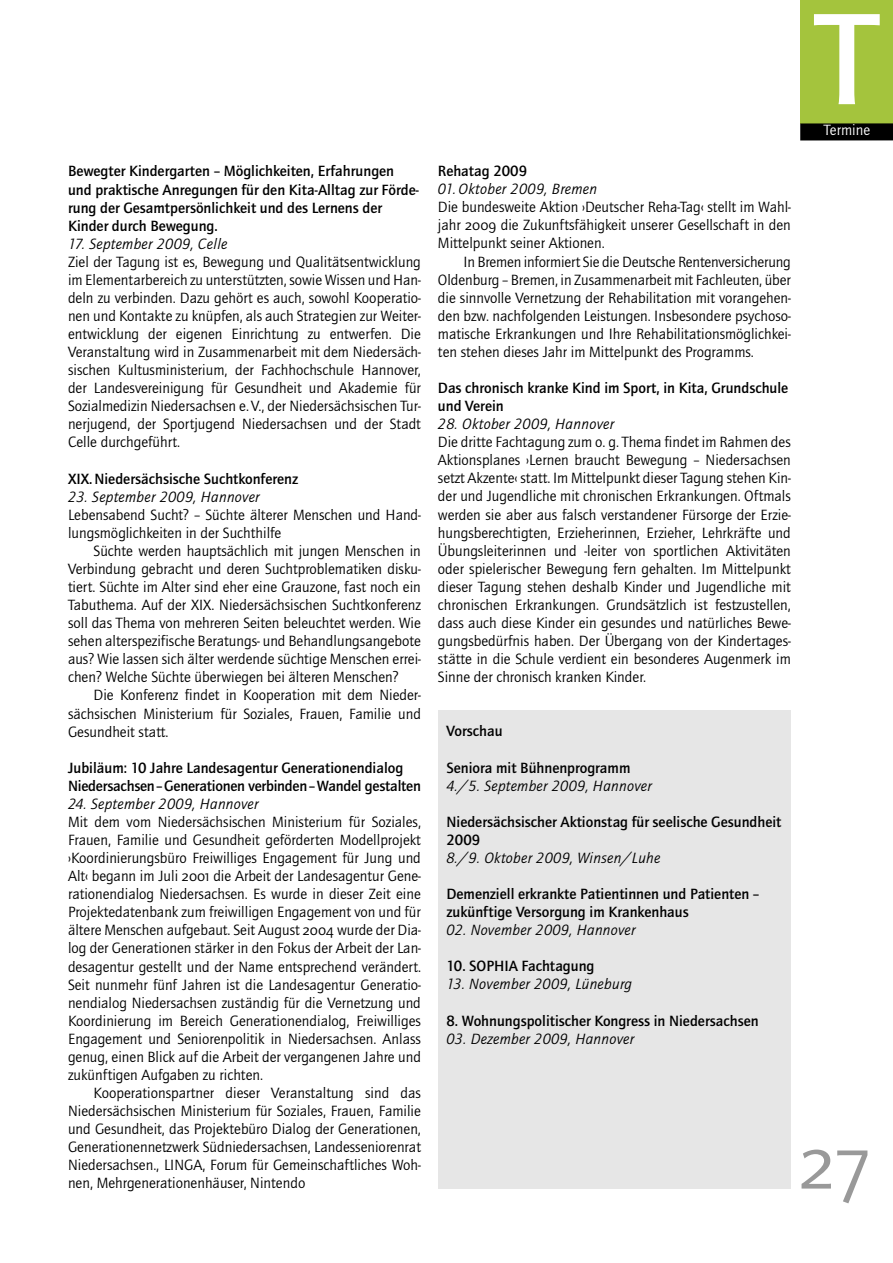
<style>
.page{position:relative;width:893px;height:1263px;background:#fff}
.page>*{position:absolute;margin:0;border:0;box-sizing:border-box;transform-origin:0 0}
.t1{font:700 135px "Quay Itc T";color:#fff}
.t2{font:78px "Quay Itc SCT";color:#999}
.t3{font:15.3px/18px "Quay Itc T";color:#000;text-align:justify}
.t4{font:700 15.3px/18px "Quay Itc T";color:#000}
.t5{font:italic 15.3px "Quay Itc T";letter-spacing:.02em;color:#000}
.t6{font:15.3px "Quay Itc T";color:#fff}
.s1{font-family:"Quay Itc SCT"}
</style>
<div class="page">
<div style="left:438px;top:710px;width:353px;height:478px;background:#e6e6e6"></div>
<div style="left:800px;top:0;width:93px;height:123px;background:#a4c43d"></div>
<div style="left:800px;top:123px;width:93px;height:17px;background:#000"></div>
<p class="t4" style="left:68px;top:162px;width:352px">Bewegter Kindergarten – Möglichkeiten, Erfahrungen und praktische Anregungen für den Kita-Alltag zur Förde&shy;rung der Gesamtpersönlichkeit und des Lernens der Kinder durch Bewegung.</p>
<p class="t5" style="left:68px;top:234px;width:161px">17. September 2009, Celle</p>
<p class="t3" style="left:68px;top:253px;width:354px">Ziel der Tagung ist es, Bewegung und Qualitätsentwicklung im Elementarbereich zu unterstützten, sowie Wissen und Han&shy;deln zu verbinden. Dazu gehört es auch, sowohl Kooperatio&shy;nen und Kontakte zu knüpfen, als auch Strategien zur Weiter&shy;entwicklung der eigenen Einrichtung zu entwerfen. Die Veranstaltung wird in Zusammenarbeit mit dem Niedersäch&shy;sischen Kultusministerium, der Fachhochschule Hannover, der Landesvereinigung für Gesundheit und Akademie für Sozialmedizin Niedersachsen e. V., der Niedersächsischen Tur&shy;nerjugend, der Sportjugend Niedersachsen und der Stadt Celle durchgeführt.</p>
<p class="t4" style="left:68px;top:469px;width:232px">XIX. Niedersächsische Suchtkonferenz</p>
<p class="t5" style="left:68px;top:487px;width:193px">23. September 2009, Hannover</p>
<p class="t3" style="left:68px;top:505px;width:354px">Lebensabend Sucht? – Süchte älterer Menschen und Hand&shy;lungsmöglichkeiten in der Suchthilfe</p>
<p class="t3" style="left:68px;top:542px;width:354px;text-indent:26px">Süchte werden hauptsächlich mit jungen Menschen in Verbindung gebracht und deren Suchtproblematiken disku&shy;tiert. Süchte im Alter sind eher eine Grauzone, fast noch ein Tabuthema. Auf der XIX. Niedersächsischen Suchtkonferenz soll das Thema von mehreren Seiten beleuchtet werden. Wie sehen alterspezifische Beratungs- und Behandlungsangebote aus? Wie lassen sich älter werdende süchtige Menschen errei&shy;chen? Welche Süchte überwiegen bei älteren Menschen?</p>
<p class="t3" style="left:68px;top:686px;width:354px;text-indent:26px">Die Konferenz findet in Kooperation mit dem Nieder&shy;sächsischen Ministerium für Soziales, Frauen, Familie und Gesundheit statt.</p>
<p class="t4" style="left:68px;top:758px;width:354px">Jubiläum: 10 Jahre Landesagentur Generationendialog<br>Niedersachsen –Generationen verbinden – Wandel gestalten</p>
<p class="t5" style="left:68px;top:795px;width:192px">24. September 2009, Hannover</p>
<p class="t3" style="left:68px;top:813px;width:354px">Mit dem vom Niedersächsischen Ministerium für Soziales, Frauen, Familie und Gesundheit geförderten Modellprojekt ›Koordinierungsbüro Freiwilliges Engagement für Jung und Alt‹ begann im Juli <span class="s1">2001</span> die Arbeit der Landesagentur Gene&shy;rationendialog Niedersachsen. Es wurde in dieser Zeit eine Projektedatenbank zum freiwilligen Engagement von und für ältere Menschen aufgebaut. Seit August <span class="s1">2004</span> wurde der Dia&shy;log der Generationen stärker in den Fokus der Arbeit der Lan&shy;desagentur gestellt und der Name entsprechend verändert.<br>Seit nunmehr fünf Jahren ist die Landesagentur Generatio&shy;nendialog Niedersachsen zuständig für die Vernetzung und Koordinierung im Bereich Generationendialog, Freiwilliges Engagement und Seniorenpolitik in Niedersachsen. Anlass genug, einen Blick auf die Arbeit der vergangenen Jahre und zukünftigen Aufgaben zu richten.</p>
<p class="t3" style="left:68px;top:1084px;width:354px;text-indent:26px">Kooperationspartner dieser Veranstaltung sind das Niedersächsischen Ministerium für Soziales, Frauen, Familie und Gesundheit, das Projektebüro Dialog der Generationen, Generationennetzwerk Südniedersachsen, Landesseniorenrat Niedersachsen., LINGA, Forum für Gemeinschaftliches Woh&shy;nen, Mehrgenerationenhäuser, Nintendo</p>
<p class="t4" style="left:438px;top:162px;width:91px">Rehatag 2009</p>
<p class="t5" style="left:438px;top:180px;width:161px">01. Oktober 2009, Bremen</p>
<p class="t3" style="left:438px;top:198px;width:354px">Die bundesweite Aktion ›Deutscher Reha-Tag‹ stellt im Wahl&shy;jahr <span class="s1">2009</span> die Zukunftsfähigkeit unserer Gesellschaft in den Mittelpunkt seiner Aktionen.</p>
<p class="t3" style="left:438px;top:252px;width:354px;text-indent:26px">In Bremen informiert Sie die Deutsche Rentenversicherung Oldenburg – Bremen, in Zusammenarbeit mit Fachleuten, über die sinnvolle Vernetzung der Rehabilitation mit vorangehen&shy;den bzw. nachfolgenden Leistungen. Insbesondere psychoso&shy;matische Erkrankungen und Ihre Rehabilitationsmöglichkei&shy;ten stehen dieses Jahr im Mittelpunkt des Programms.</p>
<p class="t4" style="left:438px;top:379px;width:352px">Das chronisch kranke Kind im Sport, in Kita, Grundschule und Verein</p>
<p class="t5" style="left:438px;top:415px;width:178px">28. Oktober 2009, Hannover</p>
<p class="t3" style="left:438px;top:433px;width:354px">Die dritte Fachtagung zum o. g. Thema findet im Rahmen des Aktionsplanes ›Lernen braucht Bewegung – Niedersachsen setzt Akzente‹ statt. Im Mittelpunkt dieser Tagung stehen Kin&shy;der und Jugendliche mit chronischen Erkrankungen. Oftmals werden sie aber aus falsch verstandener Fürsorge der Erzie&shy;hungsberechtigten, Erzieherinnen, Erzieher, Lehrkräfte und Übungsleiterinnen und -leiter von sportlichen Aktivitäten oder spielerischer Bewegung fern gehalten. Im Mittelpunkt dieser Tagung stehen deshalb Kinder und Jugendliche mit chronischen Erkrankungen. Grundsätzlich ist festzustellen, dass auch diese Kinder ein gesundes und natürliches Bewe&shy;gungsbedürfnis haben. Der Übergang von der Kindertages&shy;stätte in die Schule verdient ein besonderes Augenmerk im Sinne der chronisch kranken Kinder.</p>
<p class="t4" style="left:446px;top:722px;width:58px">Vorschau</p>
<p class="t4" style="left:446px;top:758px;width:185px">Seniora mit Bühnenprogramm</p>
<p class="t5" style="left:446px;top:776px;width:207px">4./5. September 2009, Hannover</p>
<p class="t4" style="left:446px;top:812px;width:336px">Niedersächsischer Aktionstag für seelische Gesundheit<br>2009</p>
<p class="t5" style="left:446px;top:849px;width:216px">8./9. Oktober 2009, Winsen/Luhe</p>
<p class="t4" style="left:446px;top:885px;width:315px">Demenziell erkrankte Patientinnen und Patienten – zukünftige Versorgung im Krankenhaus</p>
<p class="t5" style="left:446px;top:921px;width:191px">02. November 2009, Hannover</p>
<p class="t4" style="left:446px;top:957px;width:150px">10. SOPHIA Fachtagung</p>
<p class="t5" style="left:446px;top:975px;width:187px">13. November 2009, Lüneburg</p>
<p class="t4" style="left:446px;top:1011px;width:314px">8. Wohnungspolitischer Kongress in Niedersachsen</p>
<p class="t5" style="left:446px;top:1029px;width:189px">03. Dezember 2009, Hannover</p>
<h1 class="t1" style="left:816px;top:-21px;width:64px">T</h1>
<p class="t6" style="left:824px;top:121px;width:48px">Termine</p>
<h2 class="t2" style="left:799px;top:1116px;width:73px">27</h2>
</div>
